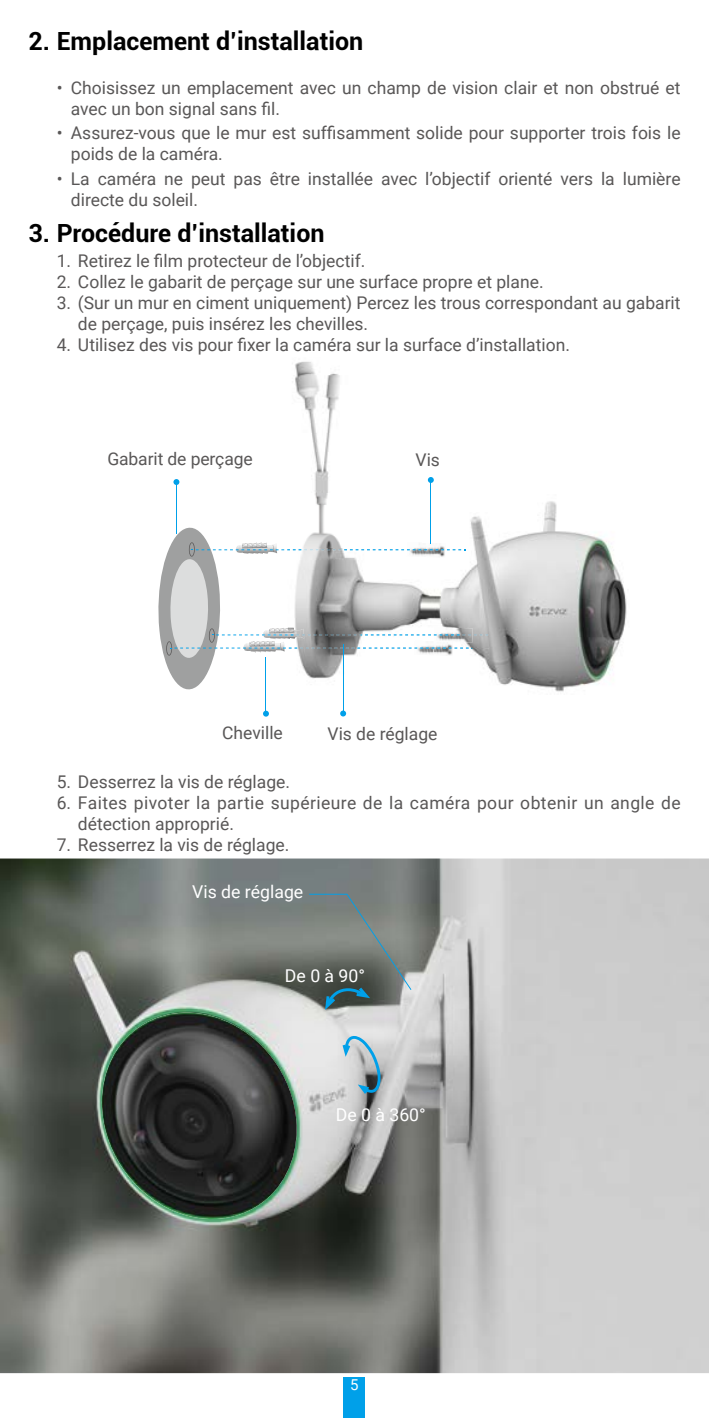
<style>
.page{position:relative;width:709px;height:1418px;background:#fff}
.page>*{position:absolute;margin:0;border:0;box-sizing:border-box;transform-origin:0 0}
.t1{font:700 25px "Roboto";color:#000}
.t2{font:17.75px "Roboto";color:#fff}
.t3{font:17.5px/21px "Roboto";color:#595757}
.t4{font:17.5px/21px "Roboto";letter-spacing:.025em;color:#595757}
.t5{font:15px "Roboto";color:#fff}
</style>
<div class="page">
<div style="left:344px;top:1376px;width:21px;height:41px;background:#00a0e9"></div>
<img style="left:295px;top:361px;width:45px;height:133px">
<img style="left:472px;top:501px;width:155px;height:191px">
<img style="left:315px;top:494px;width:13px;height:24px">
<svg style="left:158px;top:518px;width:334px;height:180px"></svg>
<img style="left:290px;top:634px;width:198px;height:1px">
<hr style="left:430px;top:479px;width:1px;height:64px;background:#00a0e9">
<svg style="left:428px;top:477px;width:6px;height:6px"></svg>
<hr style="left:176px;top:480px;width:1px;height:54px;background:#00a0e9">
<svg style="left:173px;top:479px;width:6px;height:6px"></svg>
<hr style="left:265px;top:657px;width:1px;height:53px;background:#00a0e9">
<svg style="left:263px;top:710px;width:6px;height:6px"></svg>
<svg style="left:340px;top:710px;width:6px;height:6px"></svg>
<hr style="left:342px;top:644px;width:1px;height:66px;background:#00a0e9">
<img style="left:0;top:858px;width:709px;height:514px">
<img style="left:102px;top:1012px;width:195px;height:207px">
<svg style="left:342px;top:1035px;width:38px;height:58px"></svg>
<svg style="left:309px;top:893px;width:102px;height:116px"></svg>
<h1 class="t1" style="left:28px;top:23px;width:336px">2. Emplacement d’installation</h1>
<p class="t3" style="left:71px;top:76px;width:611px;text-indent:-14px">• Choisissez un emplacement avec un champ de vision clair et non obstrué et avec un bon signal sans fil.</p>
<p class="t3" style="left:71px;top:122px;width:611px;text-indent:-14px">• Assurez-vous que le mur est suffisamment solide pour supporter trois fois le poids de la caméra.</p>
<p class="t3" style="left:71px;top:167px;width:611px;text-indent:-14px">• La caméra ne peut pas être installée avec l’objectif orienté vers la lumière directe du soleil.</p>
<h1 class="t1" style="left:28px;top:215px;width:298px">3. Procédure d’installation</h1>
<p class="t3" style="left:57px;top:249px;width:310px">1. Retirez le film protecteur de l’objectif.</p>
<p class="t3" style="left:57px;top:270px;width:488px">2. Collez le gabarit de perçage sur une surface propre et plane.</p>
<p class="t3" style="left:78px;top:291px;width:604px;text-indent:-21px">3. (Sur un mur en ciment uniquement) Percez les trous correspondant au gabarit de perçage, puis insérez les chevilles.</p>
<p class="t3" style="left:57px;top:333px;width:515px">4. Utilisez des vis pour fixer la caméra sur la surface d’installation.</p>
<p class="t3" style="left:107px;top:448px;width:147px">Gabarit de perçage</p>
<p class="t3" style="left:415px;top:449px;width:26px">Vis</p>
<p class="t3" style="left:222px;top:722px;width:62px">Cheville</p>
<p class="t3" style="left:327px;top:723px;width:111px">Vis de réglage</p>
<p class="t3" style="left:57px;top:770px;width:235px">5. Desserrez la vis de réglage.</p>
<p class="t4" style="left:78px;top:791px;width:604px;text-indent:-21px">6. Faites pivoter la partie supérieure de la caméra pour obtenir un angle de détection approprié.</p>
<p class="t3" style="left:57px;top:833px;width:234px">7. Resserrez la vis de réglage.</p>
<p class="t2" style="left:192px;top:879px;width:113px">Vis de réglage</p>
<p class="t2" style="left:285px;top:963px;width:82px">De 0 à 90°</p>
<p class="t2" style="left:336px;top:1102px;width:92px">De 0 à 360°</p>
<p class="t5" style="left:350px;top:1373px;width:10px">5</p>
</div>
